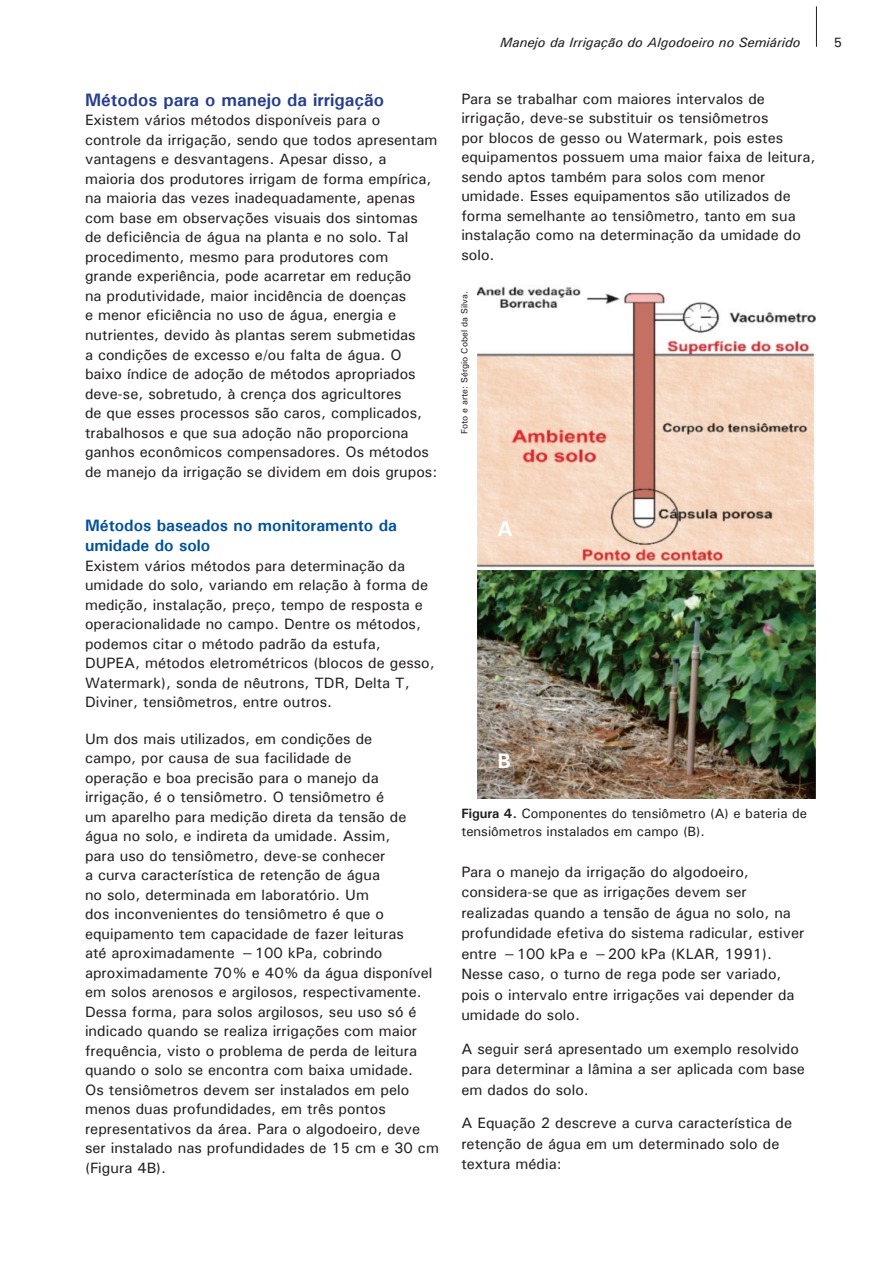
<style>
.page{position:relative;width:893px;height:1263px;background:#fff}
.page>*{position:absolute;margin:0;border:0;box-sizing:border-box;transform-origin:0 0}
.t1{font:700 21px "Univers";color:#fff}
.t2{font:700 18px "Univers";color:#253f8e}
.t3{font:700 16.5px/20.2px "Univers";color:#01519b}
.t4{font:500 15px/19.5px "Univers";color:#231f20}
.t5{font:500 13.5px/18px "Univers";color:#231f20}
.t6{font:italic 500 13.5px "Univers";color:#231f20}
.t7{font:500 9px "Univers";color:#231f20}
.s1{font-weight:700}
</style>
<div class="page">
<hr style="left:816px;top:6px;width:1px;height:41px;background:#231f20">
<img style="left:477px;top:286px;width:339px;height:285px">
<img style="left:477px;top:571px;width:339px;height:227px">
<p class="t2" style="left:85px;top:88px;width:300px">Métodos para o manejo da irrigação</p>
<p class="t4" style="left:85px;top:110px;width:354px">Existem vários métodos disponíveis para o controle da irrigação, sendo que todos apresentam vantagens e desvantagens. Apesar disso, a maioria dos produtores irrigam de forma empírica, na maioria das vezes inadequadamente, apenas com base em observações visuais dos sintomas de deficiência de água na planta e no solo. Tal procedimento, mesmo para produtores com grande experiência, pode acarretar em redução<br>na produtividade, maior incidência de doenças<br>e menor eficiência no uso de água, energia e nutrientes, devido às plantas serem submetidas<br>a condições de excesso e/ou falta de água. O baixo índice de adoção de métodos apropriados deve-se, sobretudo, à crença dos agricultores<br>de que esses processos são caros, complicados, trabalhosos e que sua adoção não proporciona ganhos econômicos compensadores. Os métodos de manejo da irrigação se dividem em dois grupos:</p>
<p class="t3" style="left:85px;top:515px;width:314px">Métodos baseados no monitoramento da umidade do solo</p>
<p class="t4" style="left:85px;top:555px;width:351px">Existem vários métodos para determinação da umidade do solo, variando em relação à forma de medição, instalação, preço, tempo de resposta e operacionalidade no campo. Dentre os métodos, podemos citar o método padrão da estufa, DUPEA, métodos eletrométricos (blocos de gesso, Watermark), sonda de nêutrons, TDR, Delta T, Diviner, tensiômetros, entre outros.</p>
<p class="t4" style="left:85px;top:728px;width:355px">Um dos mais utilizados, em condições de<br>campo, por causa de sua facilidade de<br>operação e boa precisão para o manejo da irrigação, é o tensiômetro. O tensiômetro é<br>um aparelho para medição direta da tensão de água no solo, e indireta da umidade. Assim,<br>para uso do tensiômetro, deve-se conhecer<br>a curva característica de retenção de água<br>no solo, determinada em laboratório. Um<br>dos inconvenientes do tensiômetro é que o equipamento tem capacidade de fazer leituras<br>até aproximadamente −100 kPa, cobrindo aproximadamente 70% e 40% da água disponível em solos arenosos e argilosos, respectivamente.<br>Dessa forma, para solos argilosos, seu uso só é indicado quando se realiza irrigações com maior frequência, visto o problema de perda de leitura quando o solo se encontra com baixa umidade.<br>Os tensiômetros devem ser instalados em pelo menos duas profundidades, em três pontos representativos da área. Para o algodoeiro, deve ser instalado nas profundidades de 15 cm e 30 cm (Figura 4B).</p>
<p class="t6" style="left:500px;top:33px;width:302px">Manejo da Irrigação do Algodoeiro no Semiárido</p>
<p class="t5" style="left:834px;top:33px;width:10px">5</p>
<p class="t4" style="left:461px;top:89px;width:355px">Para se trabalhar com maiores intervalos de irrigação, deve-se substituir os tensiômetros<br>por blocos de gesso ou Watermark, pois estes equipamentos possuem uma maior faixa de leitura, sendo aptos também para solos com menor umidade. Esses equipamentos são utilizados de forma semelhante ao tensiômetro, tanto em sua instalação como na determinação da umidade do solo.</p>
<p class="t7" style="left:459px;top:434px;width:145px;rotate:-90deg">Foto e arte: Sérgio Cobel da Silva.</p>
<h1 class="t1" style="left:497px;top:515px;width:17px">A</h1>
<h1 class="t1" style="left:497px;top:747px;width:15px">B</h1>
<p class="t5" style="left:461px;top:804px;width:347px"><span class="s1">Figura 4.</span> Componentes do tensiômetro (A) e bateria de tensiômetros instalados em campo (B).</p>
<p class="t4" style="left:461px;top:861px;width:344px;line-height:20.5px">Para o manejo da irrigação do algodoeiro, considera-se que as irrigações devem ser realizadas quando a tensão de água no solo, na profundidade efetiva do sistema radicular, estiver entre −100 kPa e −200 kPa (KLAR, 1991).<br>Nesse caso, o turno de rega pode ser variado, pois o intervalo entre irrigações vai depender da umidade do solo.</p>
<p class="t4" style="left:461px;top:1038px;width:345px;line-height:20.5px">A seguir será apresentado um exemplo resolvido para determinar a lâmina a ser aplicada com base em dados do solo.</p>
<p class="t4" style="left:461px;top:1112px;width:332px;line-height:20.5px">A Equação 2 descreve a curva característica de retenção de água em um determinado solo de textura média:</p>
</div>
